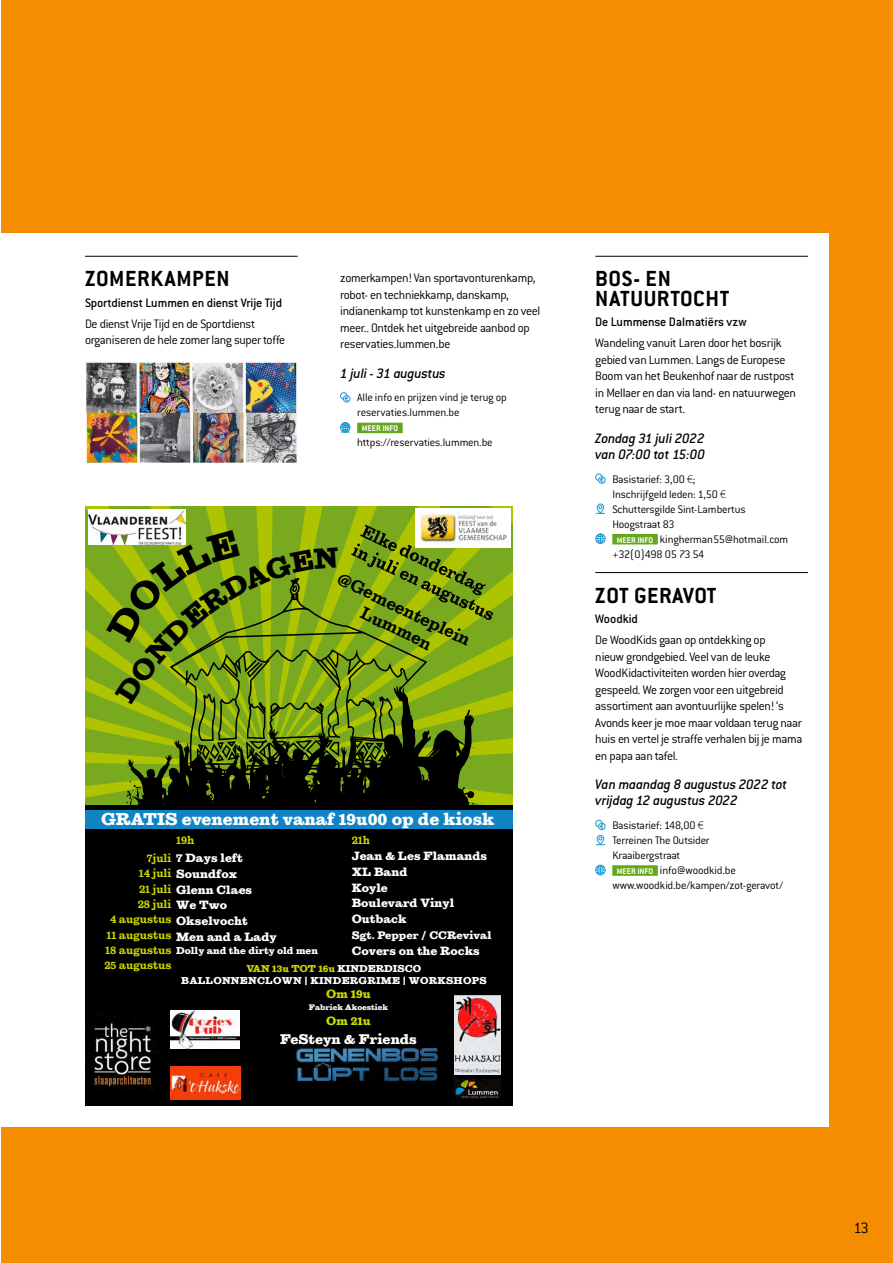
<style>
.page{position:relative;width:893px;height:1263px;background:#fff}
.page>*{position:absolute;margin:0;border:0;box-sizing:border-box;transform-origin:0 0}
.t1{font:700 24px/19.5px "Conduit ITC";letter-spacing:.025em;color:#000}
.t2{font:800 17.25px/20.7px "Sutro";color:#000;text-align:center}
.t3{font:800 17.1px "Sutro";color:#fff}
.t4{font:300 16.5px "Conduit ITC";color:#000}
.t5{font:italic 500 15px/16.5px "Conduit ITC";letter-spacing:-.015em;color:#000}
.t6{font:800 13.8px "Sutro";color:#fff}
.t7{font:300 13.5px/16.5px "Conduit ITC";letter-spacing:-.025em;color:#000}
.t8{font:500 13.5px "Conduit ITC";letter-spacing:-.01em;color:#000}
.t9{font:300 12px/15px "Conduit ITC";letter-spacing:-.015em;color:#000}
.t10{font:300 12px "Conduit ITC";letter-spacing:-.035em;color:#000}
.t11{font:800 11.85px/15.6px "Sutro";color:#fff}
.t12{font:800 11.85px "Sutro";color:#cbd600}
.t13{font:800 11.85px "Sutro";color:#c5dc00}
.t14{font:800 11.4px/15.3px "Sutro";color:#cbd600;text-align:right}
.t15{font:800 10.8px "Sutro";color:#fff}
.t16{font:800 9.9px/11.7px "Sutro";letter-spacing:.02em;color:#fff;text-align:center}
.t17{font:800 9.9px "Sutro";color:#fff}
.t18{font:700 9px "Conduit ITC";color:#fff}
.t19{font:800 7.95px "Sutro";color:#fff}
.s1{font-size:11.4px;color:#cbd600}
.s2{color:#cbd600}
.s3{font-family:"Myriad Pro"}
.s4{font-weight:700;font-size:9px;color:#fff}
</style>
<div class="page">
<hr style="left:0;top:0;width:1px;height:1263px;background:#f48e00">
<div style="left:1px;top:0;width:892px;height:1263px;background:#f48e00"></div>
<div style="left:0;top:234px;width:829px;height:893px;background:#fff"></div>
<hr style="left:85px;top:256px;width:213px;height:1px;background:#000">
<img style="left:85px;top:361px;width:212px;height:103px">
<div style="left:357px;top:423px;width:46px;height:10px;background:#63a71b"></div>
<div style="left:340px;top:392px;width:7px;height:7px;border:1px solid #1b99d3;border-radius:50%"></div>
<div style="left:343px;top:396px;width:7px;height:6px;background:#299fd5;border-radius:50%"></div>
<div style="left:343px;top:395px;width:7px;height:7px;border:1px solid #1b99d3;border-radius:50%"></div>
<svg style="left:341px;top:393px;width:8px;height:8px"></svg>
<svg style="left:340px;top:422px;width:10px;height:11px"></svg>
<hr style="left:595px;top:256px;width:213px;height:1px;background:#000">
<div style="left:612px;top:534px;width:46px;height:10px;background:#63a71b"></div>
<hr style="left:595px;top:572px;width:213px;height:1px;background:#000">
<div style="left:612px;top:865px;width:46px;height:11px;background:#63a71b"></div>
<div style="left:595px;top:474px;width:7px;height:7px;border:1px solid #1b99d3;border-radius:50%"></div>
<div style="left:598px;top:476px;width:7px;height:8px;border:1px solid #1b99d3;border-radius:50%"></div>
<svg style="left:596px;top:474px;width:9px;height:9px"></svg>
<div style="left:597px;top:504px;width:7px;height:9px;border:1px solid #1b99d3;border-radius:3px"></div>
<svg style="left:596px;top:505px;width:9px;height:9px"></svg>
<div style="left:595px;top:534px;width:10px;height:10px;border:1px solid #1b99d3;border-radius:50%"></div>
<svg style="left:596px;top:534px;width:9px;height:10px"></svg>
<div style="left:595px;top:820px;width:7px;height:7px;border:1px solid #1b99d3;border-radius:50%"></div>
<div style="left:598px;top:823px;width:7px;height:7px;border:1px solid #1b99d3;border-radius:50%"></div>
<svg style="left:600px;top:824px;width:4px;height:5px"></svg>
<div style="left:597px;top:835px;width:7px;height:10px;border:1px solid #1b99d3;border-radius:3px"></div>
<svg style="left:596px;top:837px;width:9px;height:8px"></svg>
<div style="left:595px;top:865px;width:10px;height:10px;border:1px solid #1b99d3;border-radius:50%"></div>
<svg style="left:596px;top:865px;width:9px;height:10px"></svg>
<svg style="left:85px;top:506px;width:427px;height:299px;background:#8bb218"></svg>
<div style="left:85px;top:805px;width:427px;height:300px;background:#000"></div>
<div style="left:85px;top:810px;width:427px;height:19px;background:#0f83c4"></div>
<img style="left:296px;top:1048px;width:142px;height:32px">
<img style="left:89px;top:510px;width:96px;height:35px">
<img style="left:416px;top:509px;width:95px;height:39px">
<img style="left:91px;top:1023px;width:63px;height:67px">
<img style="left:454px;top:996px;width:47px;height:79px">
<img style="left:171px;top:1066px;width:69px;height:33px">
<img style="left:171px;top:1010px;width:68px;height:38px">
<img style="left:455px;top:1080px;width:46px;height:19px">
<svg style="left:106px;top:525px;width:387px;height:280px;background:#6f8c15"></svg>
<h1 class="t1" style="left:85px;top:269px;width:146px">ZOMERKAMPEN</h1>
<p class="t8" style="left:85px;top:295px;width:199px">Sportdienst Lummen en dienst Vrije Tijd</p>
<p class="t7" style="left:85px;top:315px;width:202px">De dienst Vrije Tijd en de Sportdienst organiseren de hele zomer lang super toffe</p>
<p class="t7" style="left:340px;top:270px;width:202px">zomerkampen! Van sportavonturenkamp, robot- en techniekkamp, danskamp, indianenkamp tot kunstenkamp en zo veel meer.. Ontdek het uitgebreide aanbod op reservaties.lummen.be</p>
<p class="t5" style="left:340px;top:365px;width:107px">1 juli - 31 augustus</p>
<p class="t9" style="left:357px;top:390px;width:151px">Alle info en prijzen vind je terug op reservaties.lummen.be</p>
<p class="t18" style="left:362px;top:423px;width:38px">MEER INFO</p>
<p class="t9" style="left:357px;top:435px;width:137px">https://reservaties.lummen.be</p>
<p class="t2" style="left:343px;top:568px;width:147px;rotate:26deg">@Gemeenteplein<br>Lummen</p>
<p class="t3" style="left:101px;top:810px;width:395px">GRATIS evenement vanaf 19u00 op de kiosk</p>
<p class="t11" style="left:147px;top:850px;width:98px"><span class="s1">7juli</span> 7 Days left</p>
<p class="t14" style="left:104px;top:865px;width:69px">14 juli<br>21 juli<br>28 juli<br>4 augustus<br>11 augustus<br>18 augustus<br>25 augustus</p>
<p class="t14" style="left:352px;top:833px;width:20px">21h</p>
<p class="t11" style="left:352px;top:848px;width:137px">Jean &amp; Les Flamands<br>XL Band<br>Koyle<br>Boulevard Vinyl<br>Outback</p>
<p class="t15" style="left:352px;top:929px;width:141px">Sgt. Pepper / CCRevival</p>
<p class="t11" style="left:352px;top:942px;width:130px">Covers on the Rocks</p>
<p class="t12" style="left:326px;top:986px;width:46px">Om 19u</p>
<p class="t19" style="left:309px;top:1002px;width:81px">Fabriek Akoestiek</p>
<p class="t13" style="left:326px;top:1014px;width:46px">Om 21u</p>
<p class="t6" style="left:280px;top:1031px;width:138px">FeSteyn &amp; Friends</p>
<p class="t14" style="left:176px;top:833px;width:20px">19h</p>
<p class="t11" style="left:176px;top:866px;width:102px">Soundfox<br>Glenn Claes<br>We Two<br>Okselvocht<br>Men and a Lady</p>
<p class="t17" style="left:176px;top:945px;width:143px">Dolly and the dirty old men</p>
<p class="t16" style="left:181px;top:963px;width:307px"><span class="s2">VAN 13u TOT 16u</span> KINDERDISCO<br>BALLONNENCLOWN | KINDERGRIME | WORKSHOPS</p>
<h1 class="t1" style="left:595px;top:269px;width:136px">BOS- EN<br>NATUURTOCHT</h1>
<p class="t8" style="left:595px;top:315px;width:153px">De Lummense Dalmatiërs vzw</p>
<p class="t7" style="left:595px;top:335px;width:202px">Wandeling vanuit Laren door het bosrijk gebied van Lummen. Langs de Europese Boom van het Beukenhof naar de rustpost in Mellaer en dan via land- en natuurwegen terug naar de start.</p>
<p class="t5" style="left:595px;top:429px;width:111px">Zondag 31 juli 2022 van 07:00 tot 15:00</p>
<p class="t9" style="left:612px;top:471px;width:85px">Basistarief: 3,00 <span class="s3">€</span>;</p>
<p class="t9" style="left:612px;top:486px;width:115px">Inschrijfgeld leden: 1,50 <span class="s3">€</span></p>
<p class="t9" style="left:612px;top:501px;width:135px">Schuttersgilde Sint-Lambertus</p>
<p class="t9" style="left:612px;top:516px;width:64px">Hoogstraat 83</p>
<p class="t9" style="left:617px;top:531px;width:173px"><span class="s4">MEER INFO</span> kingherman55@hotmail.com</p>
<p class="t10" style="left:612px;top:547px;width:94px">+32(0)498 05 73 54</p>
<h1 class="t1" style="left:595px;top:585px;width:123px">ZOT GERAVOT</h1>
<p class="t8" style="left:595px;top:611px;width:44px">Woodkid</p>
<p class="t7" style="left:595px;top:632px;width:209px">De WoodKids gaan op ontdekking op<br>nieuw grondgebied. Veel van de leuke WoodKidactiviteiten worden hier overdag gespeeld. We zorgen voor een uitgebreid assortiment aan avontuurlijke spelen! ‘s Avonds keer je moe maar voldaan terug naar huis en vertel je straffe verhalen bij je mama en papa aan tafel.</p>
<p class="t5" style="left:595px;top:776px;width:194px">Van maandag 8 augustus 2022 tot vrijdag 12 augustus 2022</p>
<p class="t9" style="left:612px;top:818px;width:93px">Basistarief: 148,00 <span class="s3">€</span></p>
<p class="t9" style="left:612px;top:833px;width:99px">Terreinen The Outsider</p>
<p class="t9" style="left:612px;top:848px;width:69px">Kraaibergstraat</p>
<p class="t9" style="left:617px;top:863px;width:121px"><span class="s4">MEER INFO</span> info@woodkid.be</p>
<p class="t9" style="left:612px;top:878px;width:172px">www.woodkid.be/kampen/zot-geravot/</p>
<p class="t4" style="left:853px;top:1219px;width:17px">13</p>
</div>
